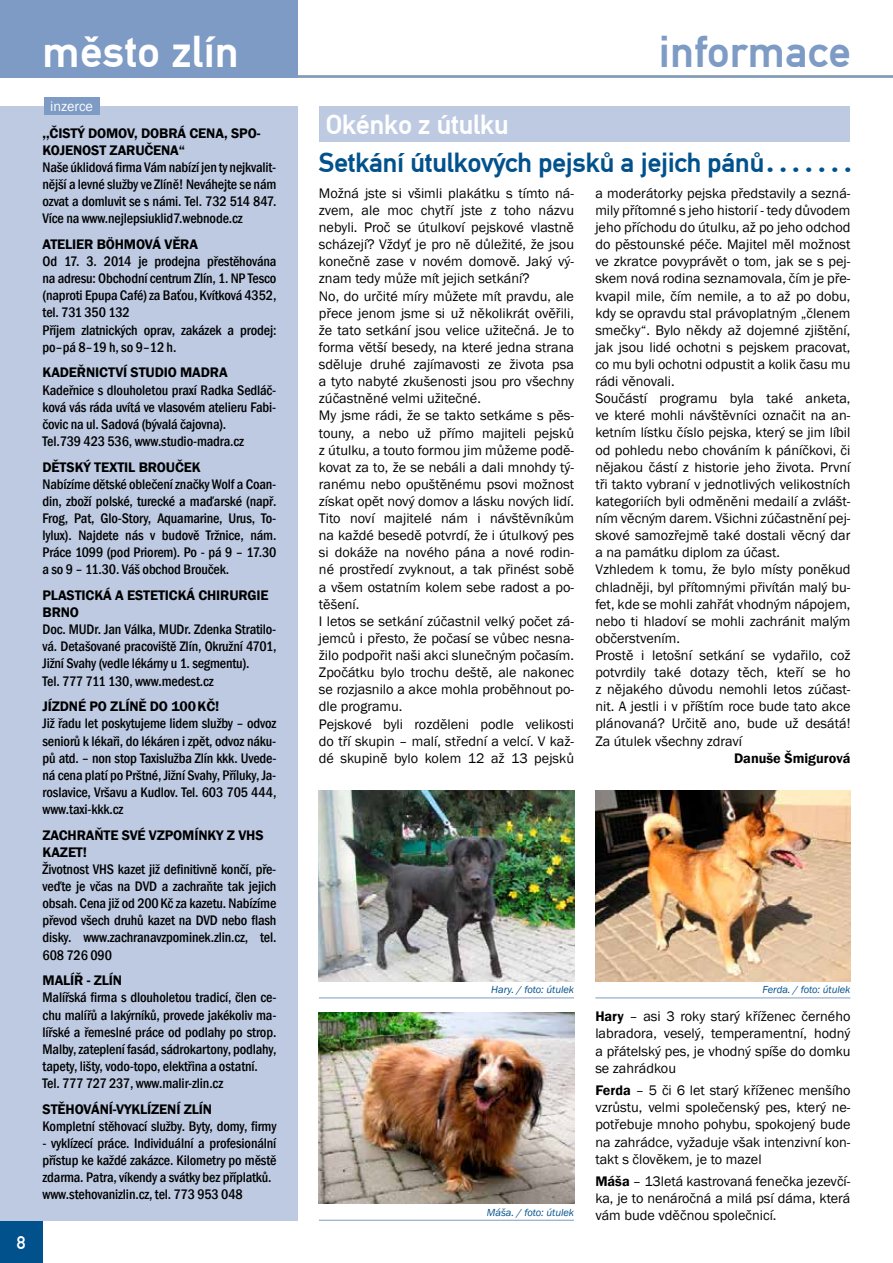
<style>
.page{position:relative;width:893px;height:1263px;background:#fff}
.page>*{position:absolute;margin:0;border:0;box-sizing:border-box;transform-origin:0 0}
.t1{font:43.5px "Norma Zlin Hxx CE Bold";letter-spacing:.02em;color:#fff}
.t2{font:43.5px "Norma Zlin Hxx CE Bold";letter-spacing:.02em;color:#7d9bc4}
.t3{font:27px "Norma Zlin Hxx CE Bold";color:#00518c}
.t4{font:27px "Norma Zlin Hxx CE Bold";color:#fff}
.t5{font:18px "Norma Zlin Hxx CE";color:#fff}
.t6{font:14.25px/17.1px "Franklin Gothic";color:#000;text-align:justify}
.t7{font:500 condensed 14.25px/17.1px "Franklin Gothic";letter-spacing:-.01em;color:#000}
.t8{font:600 14.25px/17.1px "Franklin Gothic";letter-spacing:-.01em;color:#000}
.t9{font:14.25px "Franklin Gothic";color:#fff}
.t10{font:italic 10.5px "Franklin Gothic";color:#00518c}
.s1{font-weight:600}
</style>
<div class="page">
<hr style="left:0;top:75px;width:893px;height:3px;background:#7d9bc4">
<div style="left:0;top:1220px;width:43px;height:43px;background:#00518c"></div>
<div style="left:0;top:0;width:298px;height:78px;background:#7d9bc4"></div>
<div style="left:319px;top:106px;width:531px;height:35px;background:#bdcae2"></div>
<img style="left:319px;top:790px;width:255px;height:192px">
<hr style="left:319px;top:997px;width:255px;height:1px;background:#7d9bc4">
<img style="left:595px;top:790px;width:255px;height:192px">
<hr style="left:595px;top:997px;width:255px;height:1px;background:#7d9bc4">
<div style="left:0;top:106px;width:298px;height:1114px;background:#bdcae2"></div>
<div style="left:44px;top:98px;width:55px;height:17px;background:#7d9bc4"></div>
<img style="left:319px;top:1013px;width:255px;height:191px">
<hr style="left:319px;top:1220px;width:255px;height:1px;background:#7d9bc4">
<p class="t5" style="left:17px;top:1232px;width:10px">8</p>
<h1 class="t1" style="left:43px;top:27px;width:198px">město zlín</h1>
<h1 class="t2" style="left:659px;top:27px;width:193px">informace</h1>
<p class="t9" style="left:50px;top:98px;width:44px">inzerce</p>
<p class="t8" style="left:43px;top:125px;width:219px">,,ČISTÝ DOMOV, DOBRÁ CENA, SPO-<br>KOJENOST ZARUČENA“</p>
<p class="t7" style="left:43px;top:159px;width:235px;text-align:justify">Naše úklidová firma Vám nabízí jen ty nejkvalit&shy;nější a levné služby ve Zlíně! Neváhejte se nám ozvat a domluvit se s námi. Tel. 732 514 847.<br>Více na www.nejlepsiuklid7.webnode.cz</p>
<p class="t8" style="left:43px;top:236px;width:157px">ATELIER BÖHMOVÁ VĚRA</p>
<p class="t7" style="left:43px;top:253px;width:235px">Od 17. 3. 2014 je prodejna přestěhována na adresu: Obchodní centrum Zlín, 1. NP Tesco (naproti Epupa Café) za Baťou, Kvítková 4352, tel. 731 350 132<br>Příjem zlatnických oprav, zakázek a prodej: po–pá 8–19 h, so 9–12 h.</p>
<p class="t8" style="left:43px;top:364px;width:187px">KADEŘNICTVÍ STUDIO MADRA</p>
<p class="t7" style="left:43px;top:381px;width:235px">Kadeřnice s dlouholetou praxí Radka Sedláč&shy;ková vás ráda uvítá ve vlasovém atelieru Fabi&shy;čovic na ul. Sadová (bývalá čajovna).<br>Tel.739 423 536, www.studio-madra.cz</p>
<p class="t8" style="left:43px;top:458px;width:160px">DĚTSKÝ TEXTIL BROUČEK</p>
<p class="t7" style="left:43px;top:475px;width:235px;text-align:justify">Nabízíme dětské oblečení značky Wolf a Coan&shy;din, zboží polské, turecké a maďarské (např.<br>Frog, Pat, Glo-Story, Aquamarine, Urus, To&shy;lylux). Najdete nás v budově Tržnice, nám.<br>Práce 1099 (pod Priorem). Po - pá 9 – 17.30 a so 9 – 11.30. Váš obchod Brouček.</p>
<p class="t8" style="left:43px;top:587px;width:228px">PLASTICKÁ A ESTETICKÁ CHIRURGIE<br>BRNO</p>
<p class="t7" style="left:43px;top:621px;width:235px">Doc. MUDr. Jan Válka, MUDr. Zdenka Stratilo&shy;vá. Detašované pracoviště Zlín, Okružní 4701, Jižní Svahy (vedle lékárny u 1. segmentu).<br>Tel. 777 711 130, www.medest.cz</p>
<p class="t8" style="left:43px;top:698px;width:178px">JÍZDNÉ PO ZLÍNĚ DO 100KČ!</p>
<p class="t7" style="left:43px;top:715px;width:235px;text-align:justify">Již řadu let poskytujeme lidem služby – odvoz seniorů k lékaři, do lékáren i zpět, odvoz náku&shy;pů atd. – non stop Taxislužba Zlín kkk. Uvede&shy;ná cena platí po Prštné, Jižní Svahy, Příluky, Ja&shy;roslavice, Vršavu a Kudlov. Tel. 603 705 444, www.taxi-kkk.cz</p>
<p class="t8" style="left:43px;top:826px;width:223px">ZACHRAŇTE SVÉ VZPOMÍNKY Z VHS<br>KAZET!</p>
<p class="t7" style="left:43px;top:860px;width:235px;text-align:justify">Životnost VHS kazet již definitivně končí, pře&shy;veďte je včas na DVD a zachraňte tak jejich obsah. Cena již od 200Kč za kazetu. Nabízíme převod všech druhů kazet na DVD nebo flash disky. www.zachranavzpominek.zlin.cz, tel.<br>608 726 090</p>
<p class="t8" style="left:43px;top:972px;width:81px">MALÍŘ - ZLÍN</p>
<p class="t7" style="left:43px;top:989px;width:235px">Malířská firma s dlouholetou tradicí, člen ce&shy;chu malířů a lakýrníků, provede jakékoliv ma&shy;lířské a řemeslné práce od podlahy po strop.<br>Malby, zateplení fasád, sádrokartony, podlahy, tapety, lišty, vodo-topo, elektřina a ostatní.<br>Tel. 777 727 237, www.malir-zlin.cz</p>
<p class="t8" style="left:43px;top:1100px;width:171px">STĚHOVÁNÍ-VYKLÍZENÍ ZLÍN</p>
<p class="t7" style="left:43px;top:1117px;width:235px">Kompletní stěhovací služby. Byty, domy, firmy</p>
<p class="t7" style="left:43px;top:1134px;width:235px">- vyklízecí práce. Individuální a profesionální přístup ke každé zakázce. Kilometry po městě zdarma. Patra, víkendy a svátky bez příplatků. www.stehovanizlin.cz, tel. 773 953 048</p>
<h2 class="t4" style="left:326px;top:109px;width:184px">Okénko z útulku</h2>
<h2 class="t3" style="left:319px;top:148px;width:447px">Setkání útulkových pejsků a jejich pánů</h2>
<p class="t6" style="left:319px;top:185px;width:257px;text-align:left">Možná jste si všimli plakátku s tímto ná&shy;zvem, ale moc chytří jste z toho názvu nebyli. Proč se útulkoví pejskové vlastně scházejí? Vždyť je pro ně důležité, že jsou konečně zase v novém domově. Jaký vý&shy;znam tedy může mít jejich setkání?<br>No, do určité míry můžete mít pravdu, ale přece jenom jsme si už několikrát ověřili, že tato setkání jsou velice užitečná. Je to forma větší besedy, na které jedna strana sděluje druhé zajímavosti ze života psa a tyto nabyté zkušenosti jsou pro všechny zúčastněné velmi užitečné.<br>My jsme rádi, že se takto setkáme s pěs&shy;touny, a nebo už přímo majiteli pejsků z útulku, a touto formou jim můžeme podě&shy;kovat za to, že se nebáli a dali mnohdy tý&shy;ranému nebo opuštěnému psovi možnost získat opět nový domov a lásku nových lidí.<br>Tito noví majitelé nám i návštěvníkům na každé besedě potvrdí, že i útulkový pes si dokáže na nového pána a nové rodin&shy;né prostředí zvyknout, a tak přinést sobě a všem ostatním kolem sebe radost a po&shy;těšení.<br>I letos se setkání zúčastnil velký počet zá&shy;jemců i přesto, že počasí se vůbec nesna&shy;žilo podpořit naši akci slunečným počasím.<br>Zpočátku bylo trochu deště, ale nakonec se rozjasnilo a akce mohla proběhnout po&shy;dle programu.<br>Pejskové byli rozděleni podle velikosti do tří skupin – malí, střední a velcí. V kaž&shy;dé skupině bylo kolem 12 až 13 pejsků</p>
<p class="t6" style="left:595px;top:185px;width:257px;text-align:left">a moderátorky pejska představily a sezná&shy;mily přítomné s jeho historií - tedy důvodem jeho příchodu do útulku, až po jeho odchod do pěstounské péče. Majitel měl možnost ve zkratce povyprávět o tom, jak se s pej&shy;skem nová rodina seznamovala, čím je pře&shy;kvapil mile, čím nemile, a to až po dobu, kdy se opravdu stal právoplatným „členem smečky“. Bylo někdy až dojemné zjištění, jak jsou lidé ochotni s pejskem pracovat, co mu byli ochotni odpustit a kolik času mu rádi věnovali.<br>Součástí programu byla také anketa, ve které mohli návštěvníci označit na an&shy;ketním lístku číslo pejska, který se jim líbil od pohledu nebo chováním k páníčkovi, či nějakou částí z historie jeho života. První tři takto vybraní v jednotlivých velikostních kategoriích byli odměněni medailí a zvlášt&shy;ním věcným darem. Všichni zúčastnění pej&shy;skové samozřejmě také dostali věcný dar a na památku diplom za účast.<br>Vzhledem k tomu, že bylo místy poněkud chladněji, byl přítomnými přivítán malý bu&shy;fet, kde se mohli zahřát vhodným nápojem, nebo ti hladoví se mohli zachránit malým občerstvením.<br>Prostě i letošní setkání se vydařilo, což potvrdily také dotazy těch, kteří se ho z nějakého důvodu nemohli letos zúčast&shy;nit. A jestli i v příštím roce bude tato akce plánovaná? Určitě ano, bude už desátá!<br>Za útulek všechny zdraví</p>
<p class="t8" style="left:734px;top:749px;width:118px">Danuše Šmigurová</p>
<p class="t10" style="left:491px;top:983px;width:84px">Hary. / foto: útulek</p>
<p class="t10" style="left:762px;top:983px;width:89px">Ferda. / foto: útulek</p>
<p class="t10" style="left:487px;top:1205px;width:89px">Máša. / foto: útulek</p>
<p class="t6" style="left:595px;top:1008px;width:257px"><span class="s1">Hary</span> – asi 3 roky starý kříženec černého labradora, veselý, temperamentní, hodný a přátelský pes, je vhodný spíše do domku se zahrádkou</p>
<p class="t6" style="left:595px;top:1081px;width:257px"><span class="s1">Ferda</span> – 5 či 6 let starý kříženec menšího vzrůstu, velmi společenský pes, který ne&shy;potřebuje mnoho pohybu, spokojený bude na zahrádce, vyžaduje však intenzivní kon&shy;takt s člověkem, je to mazel</p>
<p class="t6" style="left:595px;top:1172px;width:257px"><span class="s1">Máša</span> – 13letá kastrovaná fenečka jezevčí&shy;ka, je to nenáročná a milá psí dáma, která vám bude vděčnou společnicí.</p>
</div>
